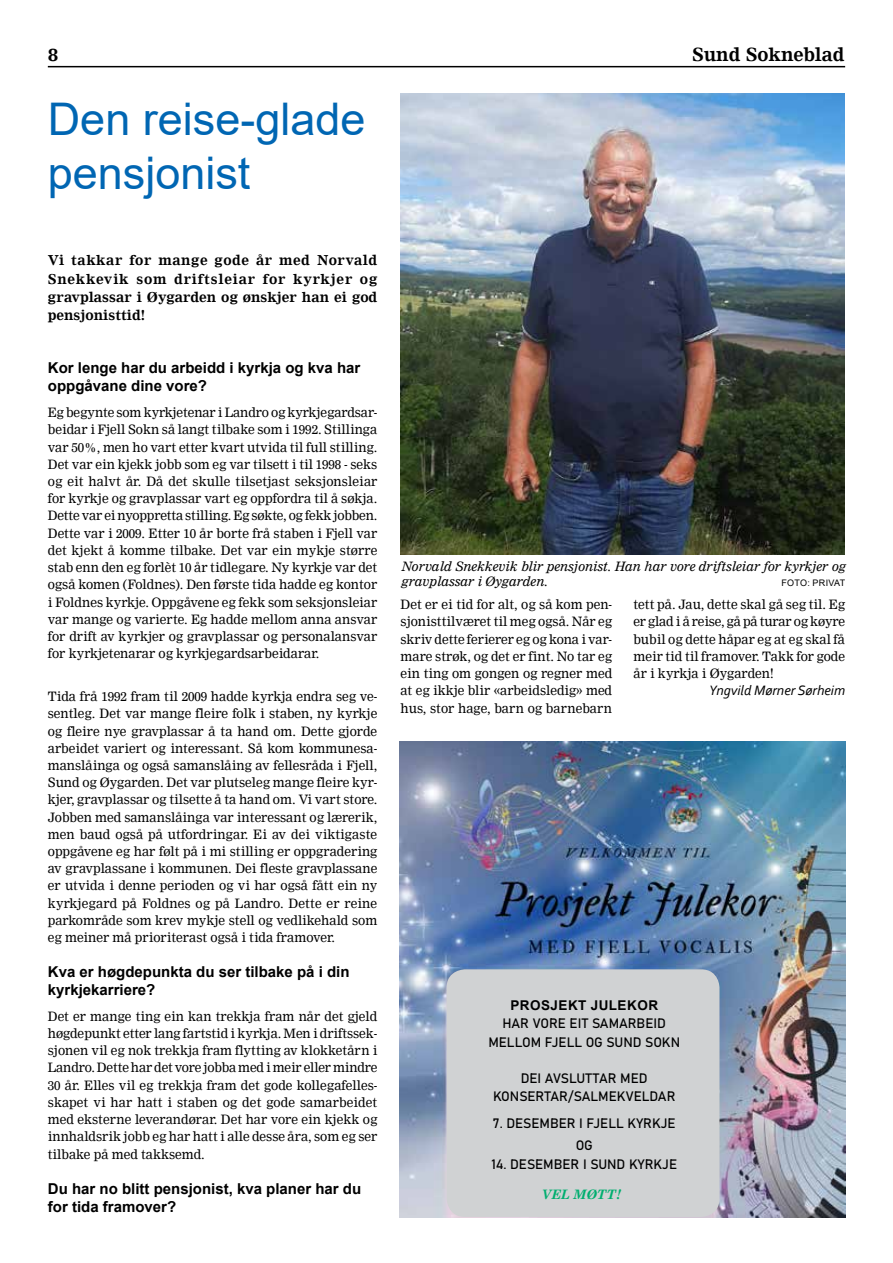
<style>
.page{position:relative;width:893px;height:1263px;background:#fff}
.page>*{position:absolute;margin:0;border:0;box-sizing:border-box;transform-origin:0 0}
.t1{font:45px/54px "Arial";color:#0066b3}
.t2{font:700 18px "Nimrod";color:#000}
.t3{font:700 15px/18px "Arial";color:#000}
.t4{font:italic 14.25px "Corbel";color:#000}
.t5{font:13.5px/18.3px "Bahnschrift";color:#000;text-align:center}
.t6{font:700 13.5px/18.3px "Nimrod";color:#000;text-align:justify}
.t7{font:700 13.5px "Arial";letter-spacing:.035em;color:#000}
.t8{font:12.75px/17.2px "Nimrod";color:#000;text-align:justify}
.t9{font:italic 12.75px/15px "Nimrod";color:#000}
.t10{font:italic 700 12.75px "Nimrod";color:#00ae6f}
.t11{font:9px "Arial";letter-spacing:.035em;color:#000}
</style>
<div class="page">
<hr style="left:48px;top:66px;width:797px;height:1px;background:#000">
<img style="left:400px;top:94px;width:445px;height:460px">
<img style="left:400px;top:741px;width:446px;height:476px">
<div style="left:447px;top:969px;width:272px;height:248px;background:#d0d2d3;border-radius:18px"></div>
<h2 class="t2" style="left:48px;top:43px;width:12px">8</h2>
<h2 class="t2" style="left:692px;top:43px;width:154px">Sund Sokneblad</h2>
<h1 class="t1" style="left:48px;top:92px;width:319px">Den reise-glade pensjonist</h1>
<p class="t6" style="left:48px;top:251px;width:331px">Vi takkar for mange gode år med Norvald Snekkevik som driftsleiar for kyrkjer og gravplassar i Øygarden og ønskjer han ei god pensjonisttid!</p>
<p class="t3" style="left:48px;top:359px;width:314px">Kor lenge har du arbeidd i kyrkja og kva har oppgåvane dine vore?</p>
<p class="t8" style="left:48px;top:404px;width:331px">Eg begynte som kyrkjetenar i Landro og kyrkjegardsar&shy;beidar i Fjell Sokn så langt tilbake som i 1992. Stillinga var 50%, men ho vart etter kvart utvida til full stilling.<br>Det var ein kjekk jobb som eg var tilsett i til 1998 - seks og eit halvt år. Då det skulle tilsetjast seksjonsleiar for kyrkje og gravplassar vart eg oppfordra til å søkja.<br>Dette var ei nyoppretta stilling. Eg søkte, og fekk jobben.<br>Dette var i 2009. Etter 10 år borte frå staben i Fjell var det kjekt å komme tilbake. Det var ein mykje større stab enn den eg forlèt 10 år tidlegare. Ny kyrkje var det også komen (Foldnes). Den første tida hadde eg kontor i Foldnes kyrkje. Oppgåvene eg fekk som seksjonsleiar var mange og varierte. Eg hadde mellom anna ansvar for drift av kyrkjer og gravplassar og personalansvar for kyrkjetenarar og kyrkjegardsarbeidarar.</p>
<p class="t8" style="left:48px;top:688px;width:331px">Tida frå 1992 fram til 2009 hadde kyrkja endra seg ve&shy;sentleg. Det var mange fleire folk i staben, ny kyrkje og fleire nye gravplassar å ta hand om. Dette gjorde arbeidet variert og interessant. Så kom kommunesa&shy;manslåinga og også samanslåing av fellesråda i Fjell, Sund og Øygarden. Det var plutseleg mange fleire kyr&shy;kjer, gravplassar og tilsette å ta hand om. Vi vart store.<br>Jobben med samanslåinga var interessant og lærerik, men baud også på utfordringar. Ei av dei viktigaste oppgåvene eg har følt på i mi stilling er oppgradering av gravplassane i kommunen. Dei fleste gravplassane er utvida i denne perioden og vi har også fått ein ny kyrkjegard på Foldnes og på Landro. Dette er reine parkområde som krev mykje stell og vedlikehald som eg meiner må prioriterast også i tida framover.</p>
<p class="t3" style="left:48px;top:963px;width:303px">Kva er høgdepunkta du ser tilbake på i din kyrkjekarriere?</p>
<p class="t8" style="left:48px;top:1008px;width:331px">Det er mange ting ein kan trekkja fram når det gjeld høgdepunkt etter lang fartstid i kyrkja. Men i driftssek&shy;sjonen vil eg nok trekkja fram flytting av klokketårn i Landro. Dette har det vore jobba med i meir eller mindre 30 år. Elles vil eg trekkja fram det gode kollegafelles&shy;skapet vi har hatt i staben og det gode samarbeidet med eksterne leverandørar. Det har vore ein kjekk og innhaldsrik jobb eg har hatt i alle desse åra, som eg ser tilbake på med takksemd.</p>
<p class="t3" style="left:48px;top:1179px;width:315px">Du har no blitt pensjonist, kva planer har du for tida framover?</p>
<p class="t9" style="left:401px;top:559px;width:446px">Norvald Snekkevik blir pensjonist. Han har vore driftsleiar for kyrkjer og gravplassar i Øygarden.</p>
<p class="t11" style="left:781px;top:577px;width:65px">FOTO: PRIVAT</p>
<p class="t8" style="left:401px;top:596px;width:213px">Det er ei tid for alt, og så kom pen&shy;sjonisttilværet til meg også. Når eg skriv dette ferierer eg og kona i var&shy;mare strøk, og det er fint. No tar eg ein ting om gongen og regner med at eg ikkje blir «arbeidsledig» med hus, stor hage, barn og barnebarn</p>
<p class="t8" style="left:633px;top:596px;width:213px">tett på. Jau, dette skal gå seg til. Eg er glad i å reise, gå på turar og køyre bubil og dette håpar eg at eg skal få meir tid til framover. Takk for gode år i kyrkja i Øygarden!</p>
<p class="t4" style="left:709px;top:681px;width:138px">Yngvild Mørner Sørheim</p>
<p class="t7" style="left:510px;top:996px;width:149px">PROSJEKT JULEKOR</p>
<p class="t5" style="left:488px;top:1013px;width:193px">HAR VORE EIT SAMARBEID<br>MELLOM FJELL OG SUND SOKN</p>
<p class="t5" style="left:493px;top:1068px;width:184px">DEI AVSLUTTAR MED<br>KONSERTAR/SALMEKVELDAR</p>
<p class="t5" style="left:493px;top:1111px;width:184px;line-height:22.5px">7. DESEMBER I FJELL KYRKJE<br>OG</p>
<p class="t5" style="left:491px;top:1154px;width:187px">14. DESEMBER I SUND KYRKJE</p>
<p class="t10" style="left:541px;top:1186px;width:81px">VEL MØTT!</p>
</div>
